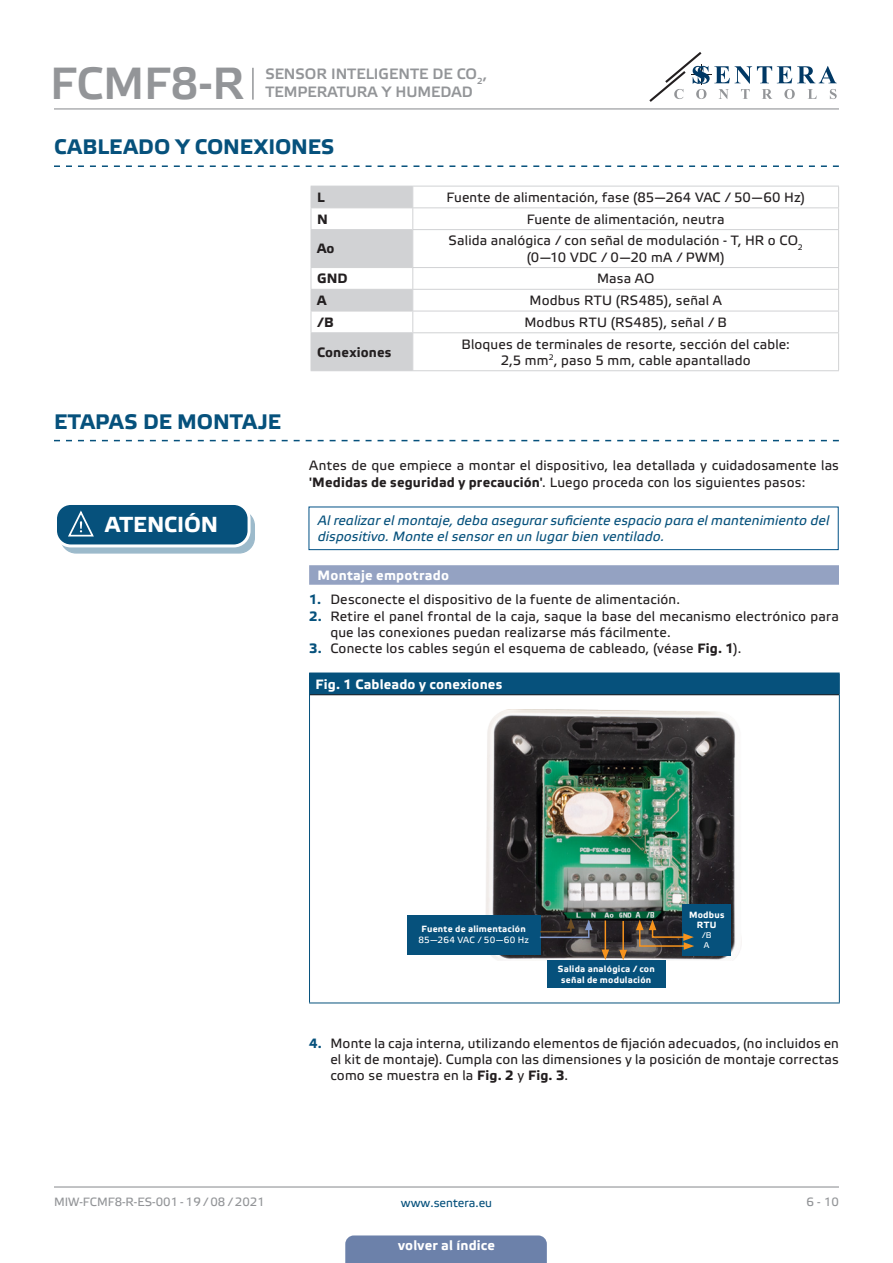
<style>
.page{position:relative;width:893px;height:1263px;background:#fff}
.page>*{position:absolute;margin:0;border:0;box-sizing:border-box;transform-origin:0 0}
.t1{font:45px "Etelka Medium Pro";color:#939598}
.t2{font:700 21.75px "Etelka Text Pro";letter-spacing:-.005em;color:#fff}
.t3{font:700 21px "Etelka Text Pro";letter-spacing:-.005em;color:#06517c}
.t4{font:15px/18px "Etelka Medium Pro";color:#939598}
.body{font:13.5px/16.2px "Etelka Text Pro";letter-spacing:.015em;color:#231f20}
.table_text{font:13.5px "Etelka Text Pro";letter-spacing:.015em;color:#231f20}
.attention{font:italic 13.5px/16.2px "Etelka Text Pro";letter-spacing:.01em;color:#06517c}
.bullet-style{font:13.5px "Etelka Text Pro";letter-spacing:.015em;color:#231f20}
.table_text-2{font:700 13.5px "Etelka Text Pro";letter-spacing:.01em;color:#fff}
.table_text-3{font:700 13.5px "Etelka Text Pro";letter-spacing:.01em;color:#231f20}
.Number-roman{font:700 13.5px "Etelka Text Pro";letter-spacing:.015em;color:#fff}
.t5{font:12px "Etelka Text Pro";color:#939598}
.t6{font:12px "Etelka Text Pro";color:#06517c}
.table_text-4{font:700 9px/10.8px "Etelka Text Pro";letter-spacing:.025em;color:#fff;text-align:center}
.table_text-5{font:9px "Etelka Text Pro";letter-spacing:.02em;color:#fff}
.table_text-6{font:8.25px "Etelka Text Pro";color:#fff}
.s1{font-weight:700}
.s2{font-weight:700;color:#06517c}
</style>
<div class="page">
<hr style="left:54px;top:108px;width:785px;height:1px;background:#939598">
<hr style="left:54px;top:1186px;width:785px;height:1px;background:#939598">
<svg style="left:649px;top:52px;width:188px;height:50px"></svg>
<div style="left:345px;top:1235px;width:202px;height:28px;background:#6c81aa"></div>
<svg style="left:54px;top:165px;width:785px;height:2px"></svg>
<svg style="left:413px;top:187px;width:425px;height:183px"></svg>
<svg style="left:413px;top:208px;width:425px;height:124px"></svg>
<hr style="left:413px;top:207px;width:426px;height:1px;background:#d1d2d4">
<svg style="left:838px;top:187px;width:1px;height:42px"></svg>
<hr style="left:413px;top:229px;width:426px;height:1px;background:#d1d2d4">
<hr style="left:838px;top:230px;width:1px;height:37px;background:#d1d2d4">
<hr style="left:413px;top:267px;width:426px;height:1px;background:#d1d2d4">
<hr style="left:413px;top:289px;width:426px;height:1px;background:#d1d2d4">
<hr style="left:413px;top:311px;width:426px;height:1px;background:#d1d2d4">
<svg style="left:838px;top:268px;width:1px;height:64px"></svg>
<hr style="left:413px;top:332px;width:426px;height:1px;background:#d1d2d4">
<hr style="left:838px;top:333px;width:1px;height:37px;background:#d1d2d4">
<hr style="left:413px;top:370px;width:426px;height:1px;background:#d1d2d4">
<hr style="left:413px;top:186px;width:426px;height:1px;background:#d1d2d4">
<svg style="left:311px;top:186px;width:102px;height:184px"></svg>
<hr style="left:311px;top:332px;width:102px;height:1px;background:#d1d2d4">
<hr style="left:311px;top:333px;width:1px;height:37px;background:#d1d2d4">
<hr style="left:412px;top:333px;width:1px;height:37px;background:#d1d2d4">
<hr style="left:311px;top:370px;width:102px;height:1px;background:#d1d2d4">
<svg style="left:54px;top:440px;width:785px;height:1px"></svg>
<div style="left:309px;top:565px;width:530px;height:20px;background:#94a2c2"></div>
<div style="left:61px;top:510px;width:193px;height:43px;background:linear-gradient(to right,#9bb9ca,#9ebbcc);border-radius:15px"></div>
<div style="left:60px;top:510px;width:195px;height:44px;border:1px solid #06517c;border-radius:15px"></div>
<div style="left:56px;top:503px;width:193px;height:43px;background:#06517c;border-radius:15px"></div>
<div style="left:54px;top:502px;width:197px;height:45px;border:3px solid #fff;border-radius:15px"></div>
<svg style="left:67px;top:510px;width:37px;height:37px"></svg>
<div style="left:309px;top:507px;width:530px;height:43px;border:1px solid #015186"></div>
<div style="left:309px;top:673px;width:530px;height:22px;background:#06517c"></div>
<svg style="left:839px;top:673px;width:1px;height:22px"></svg>
<hr style="left:309px;top:695px;width:1px;height:307px;background:#06517c">
<hr style="left:839px;top:695px;width:1px;height:307px;background:#06517c">
<hr style="left:309px;top:1002px;width:531px;height:1px;background:#06517c">
<hr style="left:310px;top:694px;width:529px;height:1px;background:#231f20">
<img style="left:485px;top:710px;width:257px;height:250px">
<div style="left:407px;top:915px;width:133px;height:39px;background:#06517c"></div>
<div style="left:683px;top:904px;width:48px;height:51px;background:#06517c"></div>
<svg style="left:539px;top:918px;width:54px;height:21px"></svg>
<hr style="left:622px;top:921px;width:2px;height:31px;background:#f7931d">
<svg style="left:619px;top:950px;width:8px;height:10px"></svg>
<hr style="left:605px;top:920px;width:1px;height:32px;background:#f7931d">
<svg style="left:601px;top:949px;width:8px;height:11px"></svg>
<svg style="left:636px;top:919px;width:58px;height:31px;background:#50483c"></svg>
<div style="left:547px;top:960px;width:118px;height:28px;background:#06517c"></div>
<hr style="left:252px;top:68px;width:2px;height:32px;background:#939598">
<h1 class="t1" style="left:50px;top:59px;width:196px">FCMF8-R</h1>
<p class="t4" style="left:265px;top:65px;width:223px">SENSOR INTELIGENTE DE CO<sub>2</sub>,<br>TEMPERATURA Y HUMEDAD</p>
<p class="t3" style="left:54px;top:135px;width:282px">CABLEADO Y CONEXIONES</p>
<p class="table_text-3" style="left:317px;top:190px;width:9px">L</p>
<p class="table_text" style="left:447px;top:190px;width:360px">Fuente de alimentación, fase (85—264 VAC / 50—60 Hz)</p>
<p class="table_text-3" style="left:317px;top:211px;width:12px">N</p>
<p class="table_text" style="left:527px;top:212px;width:199px">Fuente de alimentación, neutra</p>
<p class="table_text-3" style="left:317px;top:241px;width:19px">Ao</p>
<p class="table_text" style="left:449px;top:233px;width:356px">Salida analógica / con señal de modulación - T, HR o CO<sub>2</sub></p>
<p class="table_text" style="left:527px;top:250px;width:199px">(0—10 VDC / 0—20 mA / PWM)</p>
<p class="table_text-3" style="left:317px;top:271px;width:32px">GND</p>
<p class="table_text" style="left:597px;top:271px;width:59px">Masa AO</p>
<p class="table_text-3" style="left:317px;top:293px;width:11px">A</p>
<p class="table_text" style="left:529px;top:293px;width:194px">Modbus RTU (RS485), señal A</p>
<p class="table_text-3" style="left:317px;top:315px;width:18px">/B</p>
<p class="table_text" style="left:524px;top:315px;width:204px">Modbus RTU (RS485), señal / B</p>
<p class="table_text-3" style="left:317px;top:344px;width:76px">Conexiones</p>
<p class="bullet-style" style="left:461px;top:337px;width:330px">Bloques de terminales de resorte, sección del cable:</p>
<p class="bullet-style" style="left:501px;top:353px;width:252px">2,5 mm<sup>2</sup>, paso 5 mm, cable apantallado</p>
<p class="t3" style="left:54px;top:410px;width:228px">ETAPAS DE MONTAJE</p>
<p class="body" style="left:309px;top:458px;width:531px">Antes de que empiece a montar el dispositivo, lea detallada y cuidadosamente las <span class="s1">'Medidas de seguridad y precaución'</span>. Luego proceda con los siguientes pasos:</p>
<p class="t2" style="left:105px;top:513px;width:114px">ATENCIÓN</p>
<p class="attention" style="left:318px;top:513px;width:513px">Al realizar el montaje, deba asegurar suficiente espacio para el mantenimiento del dispositivo. Monte el sensor en un lugar bien ventilado.</p>
<p class="Number-roman" style="left:318px;top:567px;width:133px">Montaje empotrado</p>
<p class="body" style="left:309px;top:592px;width:372px"><span class="s2">1.</span> Desconecte el dispositivo de la fuente de alimentación.</p>
<p class="body" style="left:330px;top:609px;width:510px;text-indent:-21px"><span class="s2">2.</span> Retire el panel frontal de la caja, saque la base del mecanismo electrónico para que las conexiones puedan realizarse más fácilmente.</p>
<p class="body" style="left:309px;top:641px;width:434px"><span class="s2">3.</span> Conecte los cables según el esquema de cableado, (véase <span class="s1">Fig. 1</span>).</p>
<p class="table_text-2" style="left:315px;top:677px;width:188px">Fig. 1 Cableado y conexiones</p>
<p class="table_text-4" style="left:422px;top:924px;width:106px">Fuente de alimentación</p>
<p class="table_text-5" style="left:418px;top:935px;width:112px">85—264 VAC / 50—60 Hz</p>
<p class="table_text-4" style="left:558px;top:964px;width:98px">Salida analógica / con señal de modulación</p>
<p class="table_text-4" style="left:689px;top:909px;width:37px">Modbus</p>
<p class="table_text-4" style="left:697px;top:920px;width:21px">RTU</p>
<p class="table_text-6" style="left:702px;top:931px;width:11px">/B</p>
<p class="table_text-6" style="left:704px;top:941px;width:7px">A</p>
<p class="body" style="left:330px;top:1036px;width:510px;text-align:justify;text-indent:-21px"><span class="s2">4.</span> Monte la caja interna, utilizando elementos de fijación adecuados, (no incluidos en el kit de montaje). Cumpla con las dimensiones y la posición de montaje correctas como se muestra en la <span class="s1">Fig. 2</span> y <span class="s1">Fig. 3</span>.</p>
<p class="t5" style="left:54px;top:1195px;width:212px">MIW-FCMF8-R-ES-001 - 19 / 08 / 2021</p>
<p class="t6" style="left:401px;top:1196px;width:93px">www.sentera.eu</p>
<p class="t5" style="left:806px;top:1195px;width:34px">6 - 10</p>
<p class="table_text-2" style="left:398px;top:1238px;width:98px">volver al índice</p>
</div>
